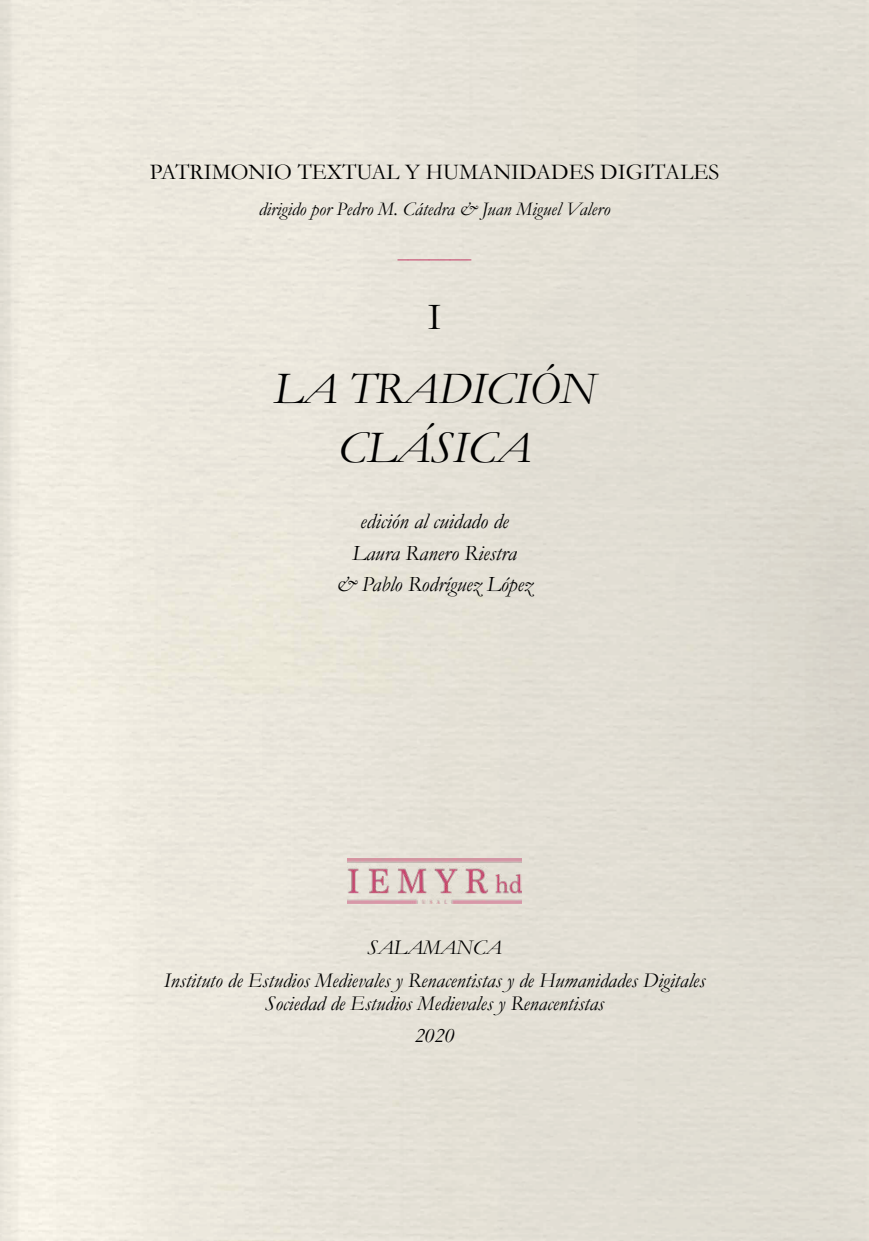
<style>
.page{position:relative;width:869px;height:1241px;background:#fff}
.page>*{position:absolute;margin:0;border:0;box-sizing:border-box;transform-origin:0 0}
.t1{font:italic 45.5px/59px "Garamond";color:#000;text-align:center}
.t2{font:38.5px "Garamond";color:#000}
.t3{font:22.75px "Garamond";color:#000}
.t4{font:italic 21.88px/31.5px "Garamond";color:#000;text-align:center}
.t5{font:italic 21px/32.7px "Garamond";color:#000;text-align:center}
.t6{font:italic 21px "Garamond";color:#c4436b}
.t7{font:italic 19.25px "Garamond";color:#000}
</style>
<div class="page">
<img style="left:347px;top:858px;width:174px;height:45px">
<p class="t3" style="left:150px;top:156px;width:571px">PATRIMONIO TEXTUAL Y HUMANIDADES DIGITALES</p>
<p class="t7" style="left:258px;top:196px;width:353px">dirigido por Pedro M. Cátedra &amp; Juan Miguel Valero</p>
<p class="t6" style="left:397px;top:243px;width:75px">–––––––</p>
<h2 class="t2" style="left:427px;top:291px;width:15px">I</h2>
<h1 class="t1" style="left:273px;top:358px;width:323px">LA TRADICIÓN<br>CLÁSICA</h1>
<p class="t4" style="left:336px;top:505px;width:198px">edición al cuidado de<br>Laura Ranero Riestra<br>&amp; Pablo Rodríguez López</p>
<p class="t5" style="left:164px;top:930px;width:542px">SALAMANCA<br>Instituto de Estudios Medievales y Renacentistas y de Humanidades Digitales</p>
<p class="t5" style="left:265px;top:986px;width:340px">Sociedad de Estudios Medievales y Renacentistas<br>2020</p>
</div>
